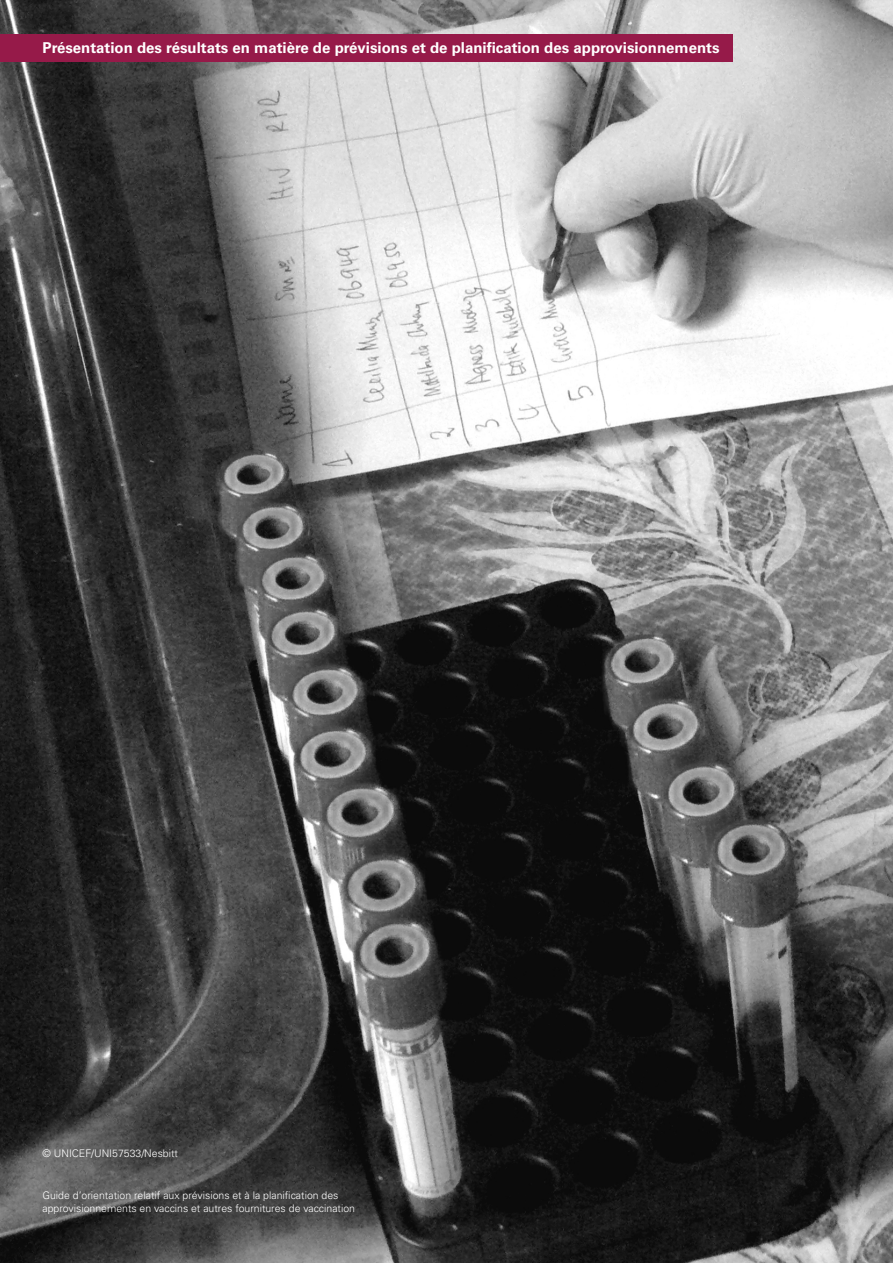
<style>
.page{position:relative;width:893px;height:1263px;background:#fff}
.page>*{position:absolute;margin:0;border:0;box-sizing:border-box;transform-origin:0 0}
.Running_header{font:700 15px "Univers LT Pro 65";color:#fff}
.Folio{font:300 10.5px/12.6px "Univers LT Pro 45";color:#fff}
.Img_Credits{font:10.5px "Univers LT 45 Lt";color:#fff}
</style>
<div class="page">
<img style="left:0;top:0;width:893px;height:1263px">
<div style="left:0;top:34px;width:732px;height:28px;background:#961a49"></div>
<p class="Running_header" style="left:43px;top:39px;width:678px">Présentation des résultats en matière de prévisions et de planification des approvisionnements</p>
<p class="Img_Credits" style="left:43px;top:1147px;width:137px">© UNICEF/UNI57533/Nesbitt</p>
<p class="Folio" style="left:43px;top:1189px;width:314px">Guide d’orientation relatif aux prévisions et à la planification des approvisionnements en vaccins et autres fournitures de vaccination</p>
</div>
